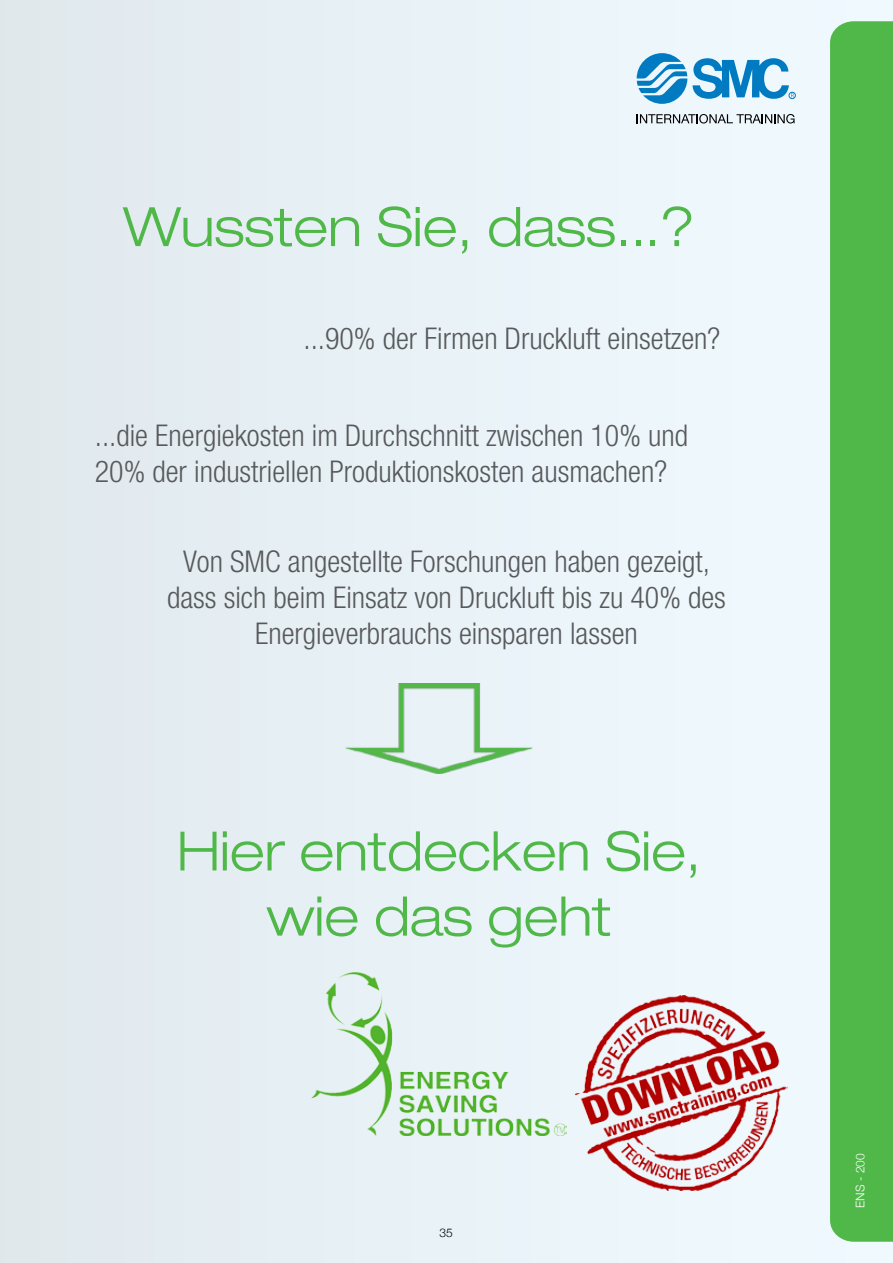
<style>
.page{position:relative;width:893px;height:1263px;background:#e8f1f6}
.page>*{position:absolute;margin:0;border:0;box-sizing:border-box;transform-origin:0 0}
.t1{font:300 expanded 54.3px/65.1px "Helvetica Neue";letter-spacing:-.005em;color:#50b848;text-align:center}
.t2{font:300 condensed 30px/36px "Helvetica Neue";color:#58595b}
.t3{font:300 12px "Helvetica Neue";color:#fff}
.t4{font:300 12px "Helvetica Neue";color:#000}
</style>
<div class="page">
<img style="left:311px;top:972px;width:255px;height:163px">
<div style="left:830px;top:21px;width:63px;height:1221px;background:#50b848"></div>
<svg style="left:637px;top:114px;width:158px;height:10px"></svg>
<div style="left:789px;top:92px;width:6px;height:7px;border:1px solid #007bc2;border-radius:50%"></div>
<svg style="left:637px;top:53px;width:157px;height:51px"></svg>
<img style="left:345px;top:684px;width:188px;height:90px">
<img style="left:575px;top:995px;width:213px;height:196px">
<h1 class="t1" style="left:123px;top:194px;width:573px">Wussten Sie, dass...?</h1>
<p class="t2" style="left:303px;top:320px;width:418px">...90% der Firmen Druckluft einsetzen?</p>
<p class="t2" style="left:95px;top:417px;width:595px">...die Energiekosten im Durchschnitt zwischen 10% und<br>20% der industriellen Produktionskosten ausmachen?</p>
<p class="t2" style="left:167px;top:543px;width:560px;text-align:center">Von SMC angestellte Forschungen haben gezeigt, dass sich beim Einsatz von Druckluft bis zu 40% des<br>Energieverbrauchs einsparen lassen</p>
<h1 class="t1" style="left:177px;top:818px;width:525px">Hier entdecken Sie, wie das geht</h1>
<p class="t4" style="left:439px;top:1225px;width:15px">35</p>
<p class="t3" style="left:853px;top:1207px;width:56px;rotate:-90deg">ENS - 200</p>
</div>
